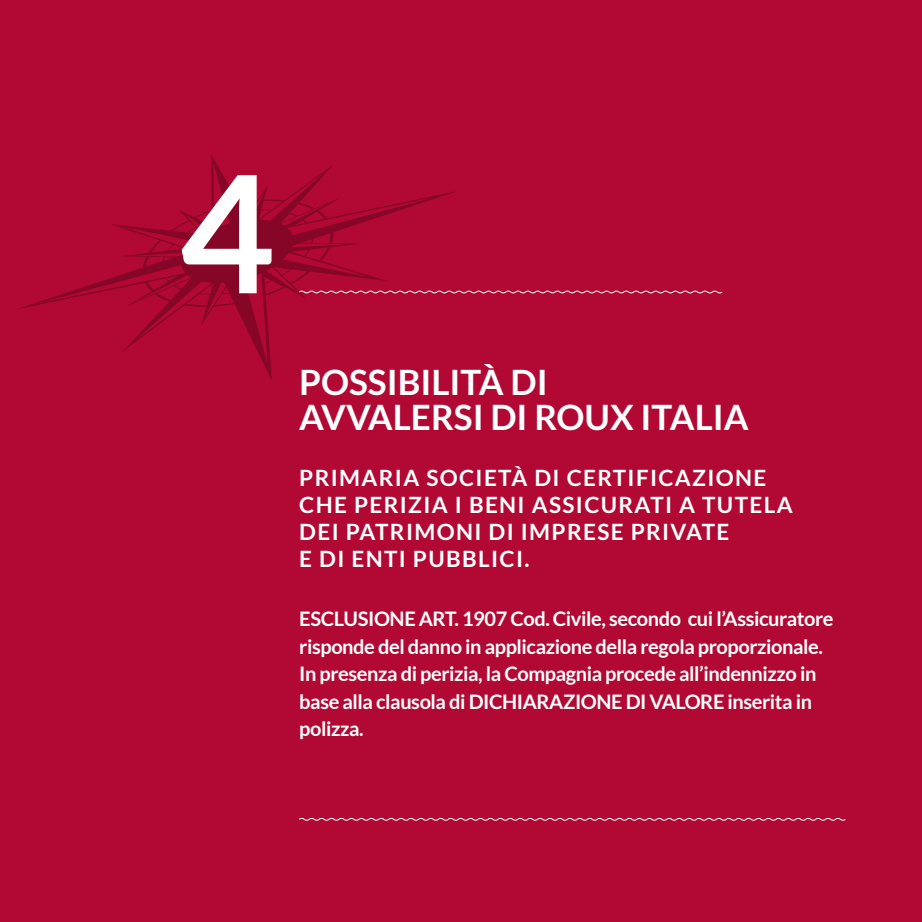
<style>
.page{position:relative;width:922px;height:922px;background:#fff}
.page>*{position:absolute;margin:0;border:0;box-sizing:border-box;transform-origin:0 0}
.t1{font:700 163px "Lato";color:#fff}
.t2{font:700 35px/35px "Lato";color:#fff}
.t3{font:700 22.5px/27px "Lato";letter-spacing:.06em;color:#fff}
.t4{font:700 20px/27.5px "Lato";letter-spacing:-.02em;color:#fff}
</style>
<div class="page">
<div style="left:0;top:0;width:921px;height:921px;background:#b10933"></div>
<svg style="left:18px;top:155px;width:438px;height:225px"></svg>
<svg style="left:298px;top:290px;width:425px;height:4px"></svg>
<svg style="left:299px;top:817px;width:547px;height:4px"></svg>
<h1 class="t1" style="left:180px;top:140px;width:96px">4</h1>
<h2 class="t2" style="left:299px;top:364px;width:451px">POSSIBILITÀ DI<br>AVVALERSI DI ROUX ITALIA</h2>
<p class="t3" style="left:299px;top:463px;width:495px">PRIMARIA SOCIETÀ DI CERTIFICAZIONE<br>CHE PERIZIA I BENI ASSICURATI A TUTELA<br>DEI PATRIMONI DI IMPRESE PRIVATE<br>E DI ENTI PUBBLICI.</p>
<p class="t4" style="left:299px;top:604px;width:535px">ESCLUSIONE ART. 1907 Cod. Civile, secondo cui l’Assicuratore risponde del danno in applicazione della regola proporzionale.<br>In presenza di perizia, la Compagnia procede all’indennizzo in base alla clausola di DICHIARAZIONE DI VALORE inserita in polizza.</p>
</div>
